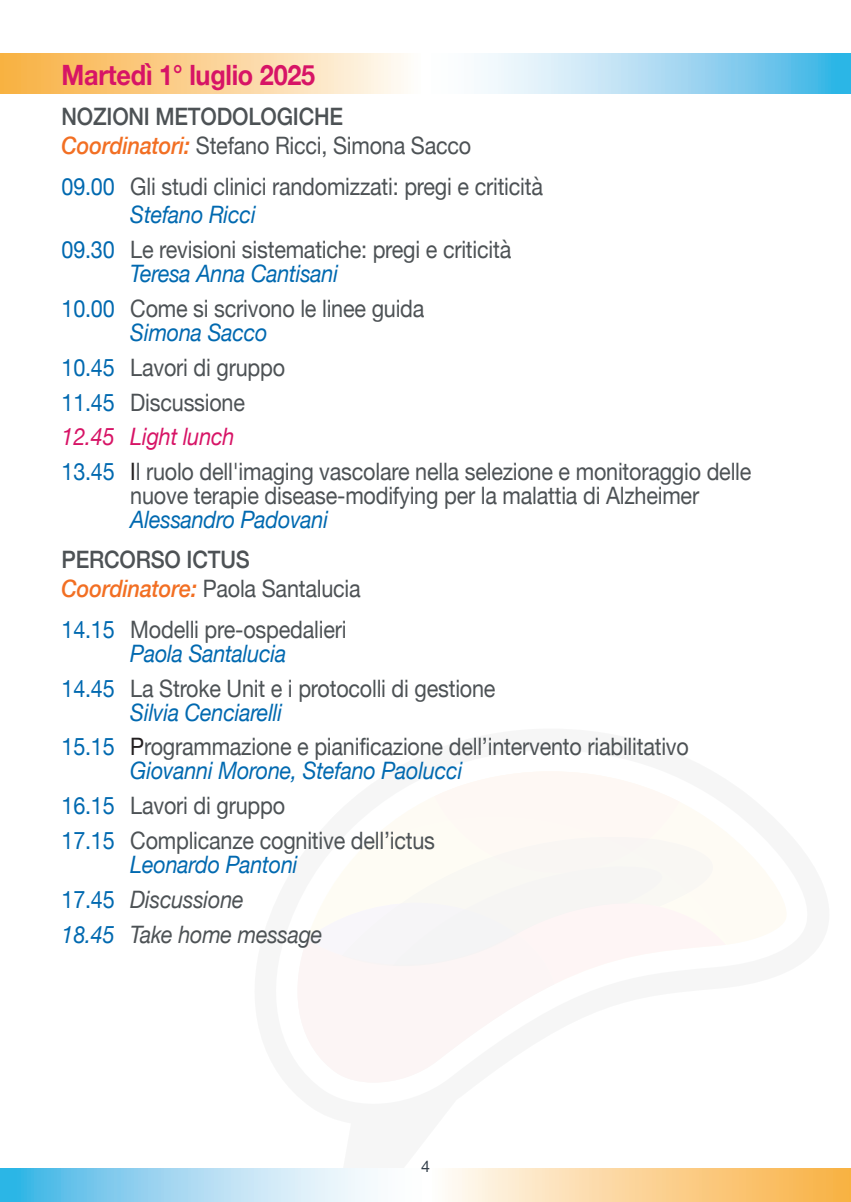
<style>
.page{position:relative;width:851px;height:1202px;background:#fff}
.page>*{position:absolute;margin:0;border:0;box-sizing:border-box;transform-origin:0 0}
.t1{font:700 28px "Helvetica Neue";letter-spacing:-.01em;color:#d71466;scale:.9 1}
.t2{font:24px/24px "Helvetica Neue";letter-spacing:-.01em;color:#4d5255;scale:.9 1}
.t3{font:italic 24px/34.8px "Helvetica Neue";letter-spacing:-.01em;color:#4d5255;scale:.9 1}
.t4{font:italic 24px "Helvetica Neue";letter-spacing:-.01em;color:#0169b0;scale:.9 1}
.t5{font:16px "Helvetica Neue";color:#323e49}
.s1{font-weight:500}
.s2{font-weight:500;font-style:italic;color:#f26f23}
.s3{color:#0169b0}
.s4{font-style:italic;color:#0169b0}
.s5{font-style:italic;color:#d71466}
.s6{color:#231f20}
.s7{font-style:normal;color:#0169b0}
</style>
<div class="page">
<svg style="left:0;top:54px;width:850px;height:39px;background:#d4d9c7"></svg>
<svg style="left:726px;top:833px;width:60px;height:111px;fill:#fefbf4"></svg>
<svg style="left:308px;top:772px;width:418px;height:194px"></svg>
<svg style="left:0;top:1168px;width:850px;height:34px;background:#d3d9c7"></svg>
<p class="t1" style="left:62px;top:53px;width:283px">Martedì 1° luglio 2025</p>
<p class="t2" style="left:62px;top:103px;width:456px;line-height:28.8px"><span class="s1">NOZIONI METODOLOGICHE<br></span><span class="s2">Coordinatori:</span> Stefano Ricci, Simona Sacco</p>
<p class="t2" style="left:130px;top:173px;width:460px;line-height:28.8px;text-indent:-69px"><span class="s3">09.00</span> Gli studi clinici randomizzati: pregi e criticità<br><span class="s4">Stefano Ricci</span></p>
<p class="t2" style="left:130px;top:239px;width:425px;text-indent:-69px"><span class="s3">09.30</span> Le revisioni sistematiche: pregi e criticità<br><span class="s4">Teresa Anna Cantisani</span></p>
<p class="t2" style="left:130px;top:298px;width:328px;text-indent:-69px"><span class="s3">10.00</span> Come si scrivono le linee guida<br><span class="s4">Simona Sacco</span></p>
<p class="t2" style="left:62px;top:351px;width:768px;line-height:34.8px"><span class="s3">10.45</span> Lavori di gruppo<br><span class="s3">11.45</span> Discussione<br><span class="s5">12.45 Light lunch<br></span><span class="s3">13.45</span> <span class="s6">I</span>l ruolo dell'imaging vascolare nella selezione e monitoraggio delle</p>
<p class="t2" style="left:130px;top:485px;width:633px">nuove terapie disease-modifying per la malattia di Alzheimer</p>
<p class="t4" style="left:130px;top:502px;width:221px">Alessandro Padovani</p>
<p class="t2" style="left:62px;top:547px;width:334px;line-height:28.8px"><span class="s1">PERCORSO ICTUS<br></span><span class="s2">Coordinatore:</span> Paola Santalucia</p>
<p class="t2" style="left:62px;top:619px;width:318px;text-align:center"><span class="s3">14.15</span> Modelli pre-ospedalieri<br><span class="s4">Paola Santalucia</span></p>
<p class="t2" style="left:130px;top:677px;width:407px;text-indent:-69px"><span class="s3">14.45</span> La Stroke Unit e i protocolli di gestione<br><span class="s4">Silvia Cenciarelli</span></p>
<p class="t2" style="left:130px;top:736px;width:622px;text-indent:-69px"><span class="s3">15.15</span> <span class="s6">P</span>rogrammazione e pianificazione dell’intervento riabilitativo<br><span class="s4">Giovanni Morone, Stefano Paolucci</span></p>
<p class="t2" style="left:62px;top:790px;width:416px;line-height:34.8px"><span class="s3">16.15</span> Lavori di gruppo<br><span class="s3">17.15</span> Complicanze cognitive dell’ictus</p>
<p class="t3" style="left:62px;top:848px;width:291px;text-indent:69px"><span class="s3">Leonardo Pantoni<br></span><span class="s7">17.45</span> Discussione<br><span class="s3">18.45</span> Take home message</p>
<p class="t5" style="left:421px;top:1155px;width:10px">4</p>
</div>
